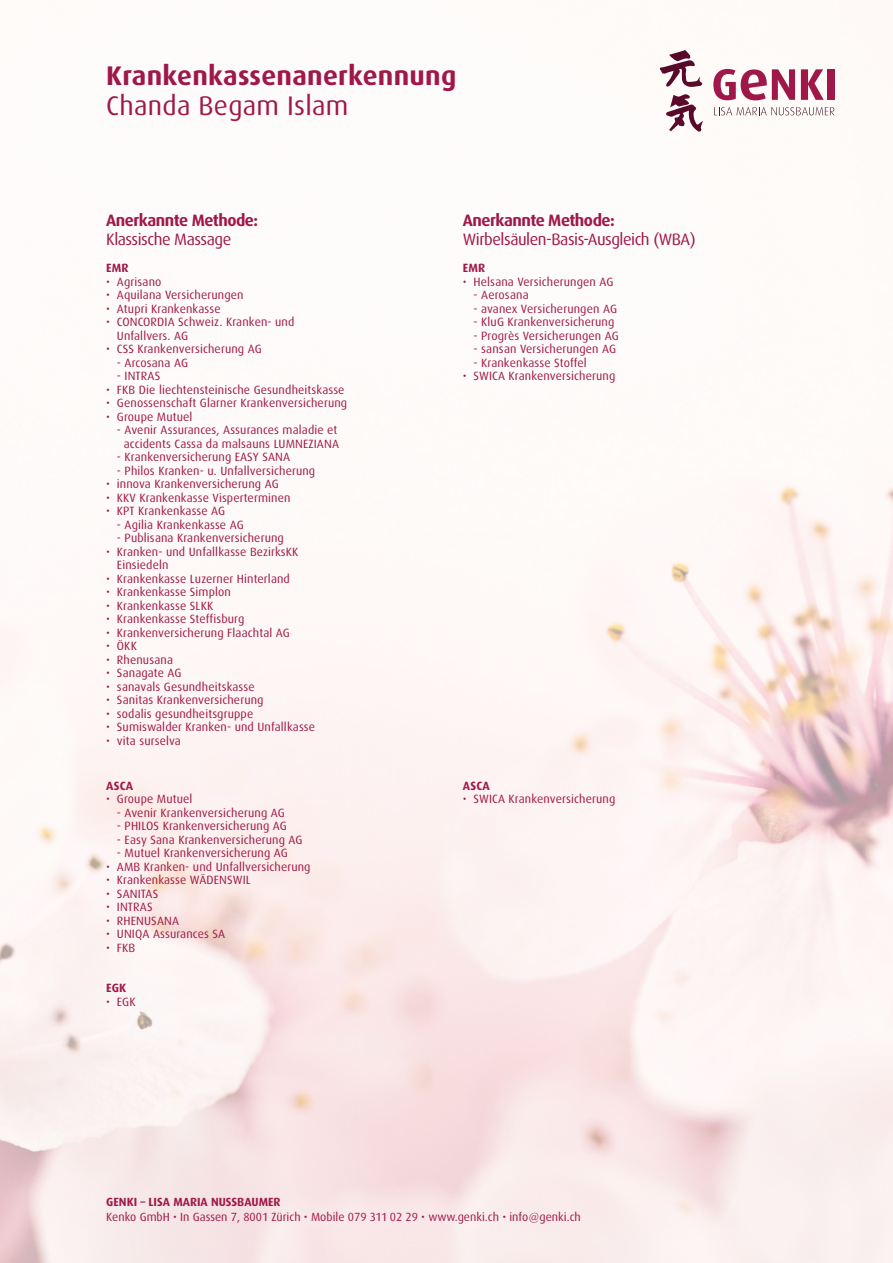
<style>
.page{position:relative;width:893px;height:1263px;background:#fff}
.page>*{position:absolute;margin:0;border:0;box-sizing:border-box;transform-origin:0 0}
.t1{font:700 27px "Dax";letter-spacing:.01em;color:#9f1849}
.t2{font:27px "Dax";letter-spacing:.01em;color:#9f1849}
.t3{font:16.5px "Dax";letter-spacing:-.03em;color:#9f1849}
.t4{font:700 16.5px "Dax";letter-spacing:-.03em;color:#9f1849}
.t5{font:12px/13.5px "Dax";letter-spacing:.01em;color:#9f1849}
.t6{font:700 12px "Dax";letter-spacing:.01em;color:#9f1849}
.t7{font:11.85px "Dax";color:#9f1849}
.t8{font:700 11.85px "Dax";color:#9f1849}
</style>
<div class="page">
<img style="left:0;top:68px;width:893px;height:1195px">
<svg style="left:714px;top:107px;width:120px;height:8px"></svg>
<svg style="left:713px;top:69px;width:82px;height:31px"></svg>
<svg style="left:801px;top:69px;width:23px;height:31px"></svg>
<div style="left:827px;top:69px;width:7px;height:31px;background:#9f1849"></div>
<svg style="left:660px;top:50px;width:42px;height:38px"></svg>
<svg style="left:666px;top:94px;width:37px;height:37px"></svg>
<h1 class="t1" style="left:106px;top:60px;width:352px">Krankenkassenanerkennung</h1>
<h1 class="t2" style="left:106px;top:91px;width:244px">Chanda Begam Islam</h1>
<h2 class="t4" style="left:106px;top:210px;width:153px">Anerkannte Methode:</h2>
<h2 class="t3" style="left:106px;top:230px;width:127px">Klassische Massage</h2>
<p class="t6" style="left:106px;top:261px;width:24px">EMR</p>
<p class="t5" style="left:106px;top:275px;width:57px">• Agrisano</p>
<p class="t5" style="left:106px;top:288px;width:139px">• Aquilana Versicherungen</p>
<p class="t5" style="left:106px;top:302px;width:116px">• Atupri Krankenkasse</p>
<p class="t5" style="left:117px;top:315px;width:179px;text-indent:-11px">• CONCORDIA Schweiz. Kranken- und<br>Unfallvers. AG</p>
<p class="t5" style="left:106px;top:342px;width:157px">• CSS Krankenversicherung AG</p>
<p class="t5" style="left:117px;top:356px;width:73px">- Arcosana AG</p>
<p class="t5" style="left:117px;top:369px;width:45px">- INTRAS</p>
<p class="t5" style="left:106px;top:383px;width:240px">• FKB Die liechtensteinische Gesundheitskasse</p>
<p class="t5" style="left:106px;top:396px;width:242px">• Genossenschaft Glarner Krankenversicherung</p>
<p class="t5" style="left:106px;top:410px;width:88px">• Groupe Mutuel</p>
<p class="t5" style="left:117px;top:423px;width:224px;text-align:center">- Avenir Assurances, Assurances maladie et accidents Cassa da malsauns LUMNEZIANA</p>
<p class="t5" style="left:117px;top:450px;width:175px">- Krankenversicherung EASY SANA</p>
<p class="t5" style="left:117px;top:464px;width:200px">- Philos Kranken- u. Unfallversicherung</p>
<p class="t5" style="left:106px;top:477px;width:174px">• innova Krankenversicherung AG</p>
<p class="t5" style="left:106px;top:491px;width:186px">• KKV Krankenkasse Visperterminen</p>
<p class="t5" style="left:106px;top:504px;width:121px">• KPT Krankenkasse AG</p>
<p class="t5" style="left:117px;top:518px;width:128px">- Agilia Krankenkasse AG</p>
<p class="t5" style="left:117px;top:531px;width:168px">- Publisana Krankenversicherung</p>
<p class="t5" style="left:117px;top:545px;width:183px;text-indent:-11px">• Kranken- und Unfallkasse BezirksKK<br>Einsiedeln</p>
<p class="t5" style="left:106px;top:572px;width:185px">• Krankenkasse Luzerner Hinterland</p>
<p class="t5" style="left:106px;top:585px;width:126px">• Krankenkasse Simplon</p>
<p class="t5" style="left:106px;top:599px;width:108px">• Krankenkasse SLKK</p>
<p class="t5" style="left:106px;top:612px;width:140px">• Krankenkasse Steffisburg</p>
<p class="t5" style="left:106px;top:626px;width:185px">• Krankenversicherung Flaachtal AG</p>
<p class="t5" style="left:106px;top:639px;width:32px">• ÖKK</p>
<p class="t5" style="left:106px;top:653px;width:68px">• Rhenusana</p>
<p class="t5" style="left:106px;top:666px;width:77px">• Sanagate AG</p>
<p class="t5" style="left:106px;top:680px;width:150px">• sanavals Gesundheitskasse</p>
<p class="t5" style="left:106px;top:693px;width:159px">• Sanitas Krankenversicherung</p>
<p class="t5" style="left:106px;top:707px;width:148px">• sodalis gesundheitsgruppe</p>
<p class="t5" style="left:106px;top:720px;width:210px">• Sumiswalder Kranken- und Unfallkasse</p>
<p class="t5" style="left:106px;top:734px;width:76px">• vita surselva</p>
<p class="t6" style="left:106px;top:779px;width:28px">ASCA</p>
<p class="t5" style="left:106px;top:792px;width:88px">• Groupe Mutuel</p>
<p class="t5" style="left:117px;top:806px;width:170px">- Avenir Krankenversicherung AG</p>
<p class="t5" style="left:117px;top:819px;width:172px">- PHILOS Krankenversicherung AG</p>
<p class="t5" style="left:117px;top:833px;width:187px">- Easy Sana Krankenversicherung AG</p>
<p class="t5" style="left:117px;top:846px;width:173px">- Mutuel Krankenversicherung AG</p>
<p class="t5" style="left:106px;top:860px;width:206px">• AMB Kranken- und Unfallversicherung</p>
<p class="t5" style="left:106px;top:873px;width:146px">• Krankenkasse WÄDENSWIL</p>
<p class="t5" style="left:106px;top:887px;width:54px">• SANITAS</p>
<p class="t5" style="left:106px;top:900px;width:48px">• INTRAS</p>
<p class="t5" style="left:106px;top:914px;width:74px">• RHENUSANA</p>
<p class="t5" style="left:106px;top:927px;width:120px">• UNIQA Assurances SA</p>
<p class="t5" style="left:106px;top:941px;width:31px">• FKB</p>
<p class="t6" style="left:106px;top:981px;width:22px">EGK</p>
<p class="t5" style="left:106px;top:995px;width:31px">• EGK</p>
<h2 class="t4" style="left:463px;top:210px;width:153px">Anerkannte Methode:</h2>
<h2 class="t3" style="left:463px;top:230px;width:234px">Wirbelsäulen-Basis-Ausgleich (WBA)</h2>
<p class="t6" style="left:463px;top:261px;width:24px">EMR</p>
<p class="t5" style="left:463px;top:275px;width:152px">• Helsana Versicherungen AG</p>
<p class="t5" style="left:474px;top:288px;width:57px">- Aerosana</p>
<p class="t5" style="left:474px;top:302px;width:145px">- avanex Versicherungen AG</p>
<p class="t5" style="left:474px;top:315px;width:142px">- KluG Krankenversicherung</p>
<p class="t5" style="left:474px;top:329px;width:147px">- Progrès Versicherungen AG</p>
<p class="t5" style="left:474px;top:342px;width:144px">- sansan Versicherungen AG</p>
<p class="t5" style="left:474px;top:356px;width:115px">- Krankenkasse Stoffel</p>
<p class="t5" style="left:463px;top:369px;width:154px">• SWICA Krankenversicherung</p>
<p class="t6" style="left:463px;top:779px;width:28px">ASCA</p>
<p class="t5" style="left:463px;top:792px;width:154px">• SWICA Krankenversicherung</p>
<p class="t8" style="left:106px;top:1195px;width:176px">GENKI – LISA MARIA NUSSBAUMER</p>
<p class="t7" style="left:106px;top:1210px;width:476px">Kenko GmbH • In Gassen 7, 8001 Zürich • Mobile 079 311 02 29 • www.genki.ch • info@genki.ch</p>
</div>
